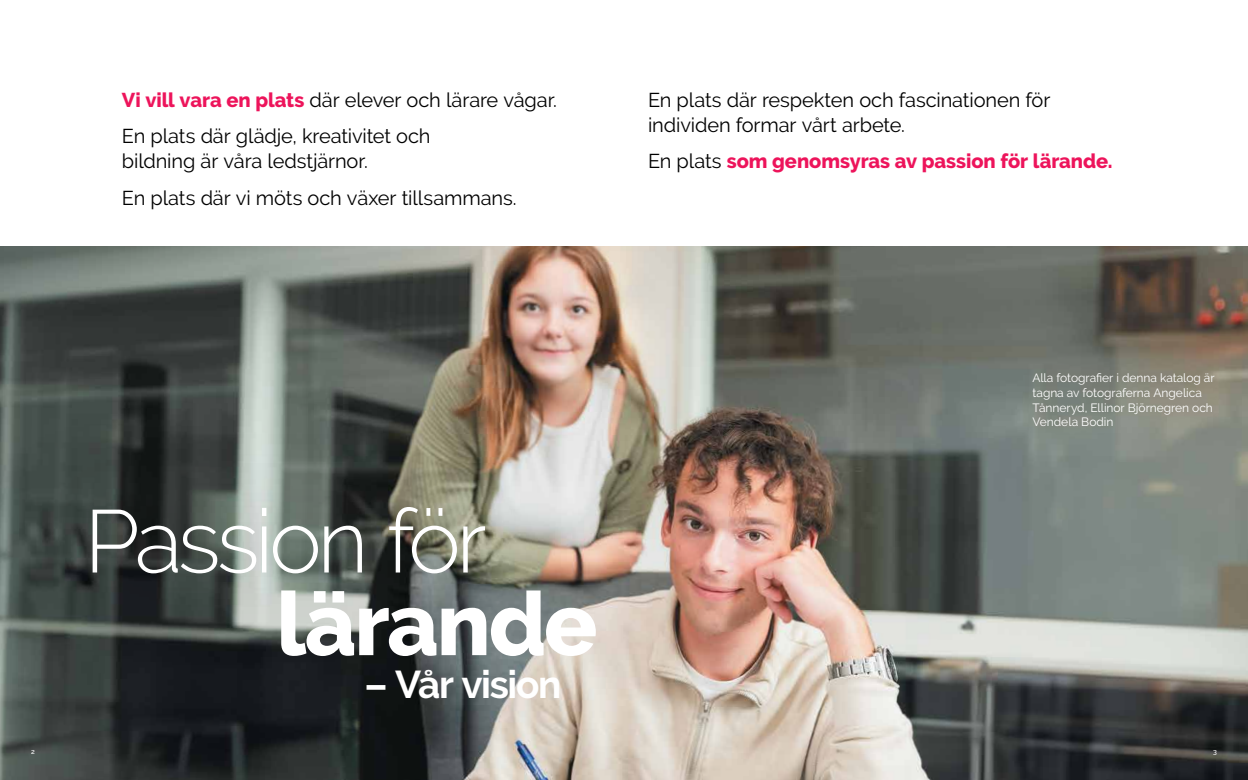
<style>
.page{position:relative;width:1248px;height:780px;background:#fff}
.page>*{position:absolute;margin:0;border:0;box-sizing:border-box;transform-origin:0 0}
.t1{font:300 88.5px "Raleway";letter-spacing:-.05em;color:#fff}
.t2{font:800 88.5px "Raleway";letter-spacing:-.025em;color:#fff}
.t3{font:700 38.6px "Raleway";letter-spacing:-.035em;color:#fff}
.t4{font:20px/36.3px "Raleway";letter-spacing:-.005em;color:#000}
.t5{font:800 20px "Raleway";letter-spacing:-.005em;color:#ed145b}
.t6{font:12px/14.8px "Raleway";letter-spacing:-.005em;color:#fff}
.t7{font:500 7px "Raleway";color:#fff}
.s1{font-weight:800;color:#ed145b}
.s2{font-weight:400;color:#000}
</style>
<div class="page">
<img style="left:0;top:247px;width:1247px;height:533px">
<div style="left:1px;top:422px;width:561px;height:243px;background:#000;opacity:.6"></div>
<div style="left:1024px;top:364px;width:198px;height:71px;background:#76745e;opacity:.75"></div>
<p class="t4" style="left:122px;top:82px;width:436px"><span class="s1">Vi vill vara en plats</span> där elever och lärare vågar.<br>En plats där glädje, kreativitet och</p>
<p class="t4" style="left:122px;top:143px;width:396px">bildning är våra ledstjärnor.<br>En plats där vi möts och växer tillsammans.</p>
<p class="t4" style="left:648px;top:87px;width:404px;line-height:25px">En plats där respekten och fascinationen för individen formar vårt arbete.</p>
<p class="t5" style="left:648px;top:150px;width:466px"><span class="s2">En plats</span> som genomsyras av passion för lärande.</p>
<h1 class="t1" style="left:84px;top:489px;width:403px">Passion för</h1>
<h1 class="t2" style="left:276px;top:573px;width:322px">lärande</h1>
<h2 class="t3" style="left:364px;top:662px;width:199px">– Vår vision</h2>
<p class="t6" style="left:1032px;top:370px;width:184px">Alla fotografier i denna katalog är tagna av fotograferna Angelica<br>Tånneryd, Ellinor Björnegren och<br>Vendela Bodin</p>
<p class="t7" style="left:31px;top:747px;width:5px">2</p>
<p class="t7" style="left:1212px;top:747px;width:5px">3</p>
</div>
